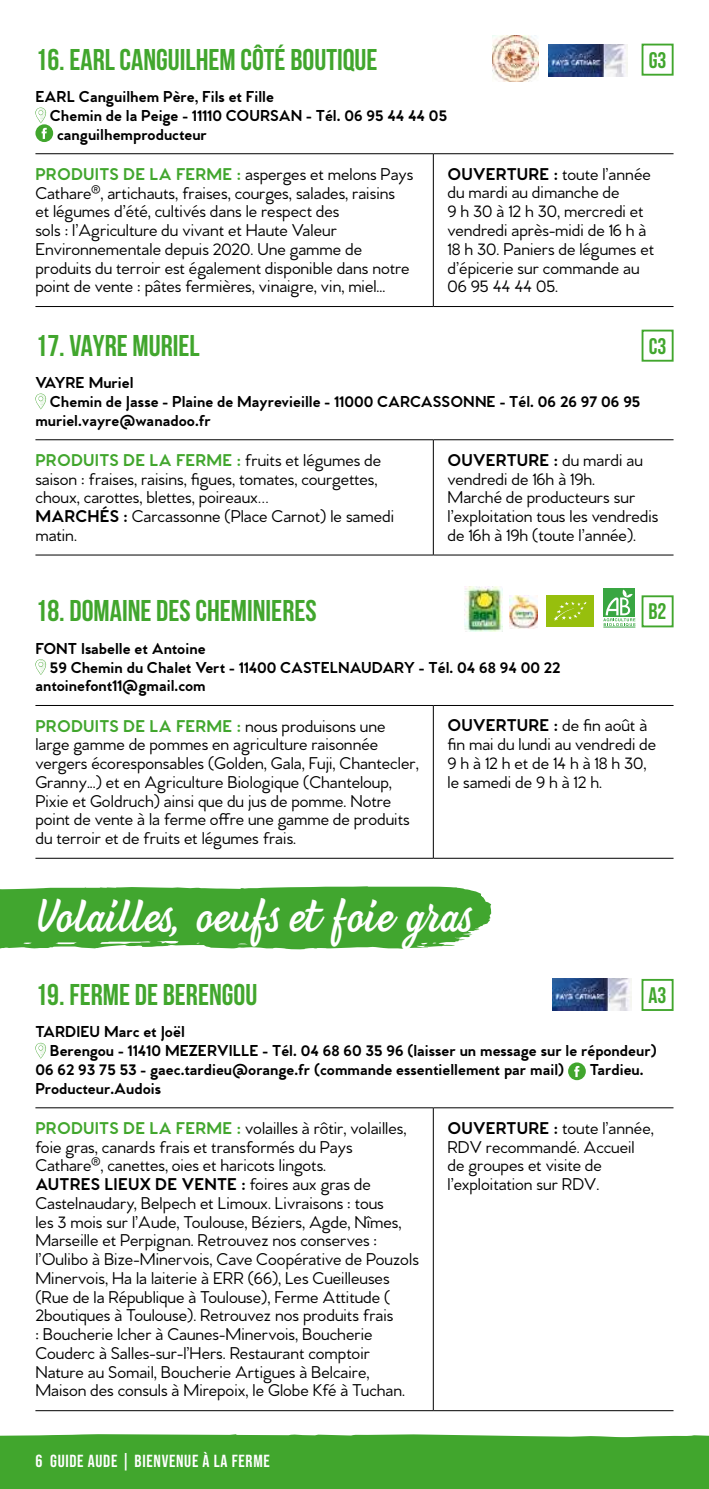
<style>
.page{position:relative;width:709px;height:1489px;background:#fff}
.page>*{position:absolute;margin:0;border:0;box-sizing:border-box;transform-origin:0 0}
.t1{font:43.75px "Beach Bar";color:#fff}
.t2{font:700 30px "Bebas Neue";color:#41a62d}
.t3{font:22.5px "Bebas Neue";color:#41a62d}
.t4{font:500 17.5px/18.8px "Venti CF";color:#000}
.t5{font:17.5px "Bebas Neue";letter-spacing:.04em;color:#fff}
.t6{font:700 16.25px "Venti CF";color:#000}
.s1{font-weight:700;color:#41a62d}
.s2{font-weight:700}
</style>
<div class="page">
<hr style="left:35px;top:439px;width:398px;height:1px;background:#000">
<hr style="left:433px;top:439px;width:240px;height:1px;background:#000">
<hr style="left:433px;top:440px;width:1px;height:114px;background:#000">
<hr style="left:35px;top:554px;width:398px;height:1px;background:#000">
<hr style="left:433px;top:554px;width:240px;height:1px;background:#000">
<svg style="left:35px;top:393px;width:11px;height:16px"></svg>
<div style="left:641px;top:329px;width:32px;height:32px;border:2px solid #41a62d"></div>
<hr style="left:35px;top:705px;width:398px;height:1px;background:#000">
<hr style="left:433px;top:705px;width:240px;height:1px;background:#000">
<hr style="left:433px;top:705px;width:1px;height:152px;background:#000">
<hr style="left:35px;top:857px;width:398px;height:1px;background:#000">
<hr style="left:433px;top:857px;width:240px;height:1px;background:#000">
<svg style="left:35px;top:659px;width:11px;height:16px"></svg>
<div style="left:641px;top:595px;width:32px;height:32px;border:2px solid #41a62d"></div>
<hr style="left:603px;top:626px;width:32px;height:1px;background:#39a642">
<div style="left:603px;top:588px;width:32px;height:29px;background:#39a642"></div>
<svg style="left:603px;top:589px;width:32px;height:37px"></svg>
<div style="left:546px;top:595px;width:48px;height:32px;background:#97bf0d"></div>
<svg style="left:554px;top:601px;width:33px;height:20px"></svg>
<img style="left:464px;top:586px;width:39px;height:45px">
<img style="left:509px;top:595px;width:28px;height:33px">
<div style="left:0;top:1434px;width:709px;height:54px;background:#41a62d"></div>
<svg style="left:0;top:886px;width:492px;height:63px;background:#51ad40"></svg>
<hr style="left:35px;top:1107px;width:398px;height:1px;background:#000">
<hr style="left:433px;top:1107px;width:240px;height:1px;background:#000">
<hr style="left:433px;top:1108px;width:1px;height:302px;background:#000">
<hr style="left:35px;top:1409px;width:398px;height:1px;background:#000">
<hr style="left:433px;top:1409px;width:240px;height:1px;background:#000">
<svg style="left:35px;top:1042px;width:11px;height:16px"></svg>
<svg style="left:568px;top:1062px;width:18px;height:18px"></svg>
<div style="left:641px;top:978px;width:32px;height:32px;border:2px solid #41a62d"></div>
<img style="left:552px;top:978px;width:79px;height:32px">
<hr style="left:35px;top:153px;width:398px;height:1px;background:#000">
<hr style="left:433px;top:153px;width:240px;height:1px;background:#000">
<hr style="left:433px;top:154px;width:1px;height:152px;background:#000">
<hr style="left:35px;top:306px;width:398px;height:1px;background:#000">
<hr style="left:433px;top:306px;width:240px;height:1px;background:#000">
<svg style="left:35px;top:107px;width:18px;height:35px"></svg>
<div style="left:641px;top:44px;width:32px;height:32px;border:2px solid #41a62d"></div>
<img style="left:548px;top:44px;width:80px;height:32px">
<img style="left:492px;top:35px;width:47px;height:47px">
<h2 class="t2" style="left:35px;top:43px;width:344px">16. EARL CANGUILHEM CÔTÉ BOUTIQUE</h2>
<p class="t6" style="left:35px;top:87px;width:240px">EARL Canguilhem Père, Fils et Fille</p>
<p class="t6" style="left:50px;top:105px;width:399px">Chemin de la Peige - 11110 COURSAN - Tél. 06 95 44 44 05</p>
<p class="t6" style="left:57px;top:124px;width:151px">canguilhemproducteur</p>
<p class="t4" style="left:35px;top:165px;width:379px"><span class="s1">PRODUITS DE LA FERME :</span> asperges et melons Pays Cathare®, artichauts, fraises, courges, salades, raisins<br>et légumes d’été, cultivés dans le respect des<br>sols : l’Agriculture du vivant et Haute Valeur Environnementale depuis 2020. Une gamme de produits du terroir est également disponible dans notre point de vente : pâtes fermières, vinaigre, vin, miel...</p>
<p class="t4" style="left:447px;top:165px;width:208px"><span class="s2">OUVERTURE :</span> toute l’année du mardi au dimanche de<br>9 h 30 à 12 h 30, mercredi et vendredi après-midi de 16 h à<br>18 h 30. Paniers de légumes et d’épicerie sur commande au<br>06 95 44 44 05.</p>
<p class="t3" style="left:648px;top:47px;width:19px">G3</p>
<h2 class="t2" style="left:35px;top:329px;width:166px">17. VAYRE MURIEL</h2>
<p class="t6" style="left:35px;top:373px;width:100px">VAYRE Muriel</p>
<p class="t6" style="left:50px;top:391px;width:592px">Chemin de Jasse - Plaine de Mayrevieille - 11000 CARCASSONNE - Tél. 06 26 97 06 95</p>
<p class="t6" style="left:35px;top:410px;width:177px">muriel.vayre@wanadoo.fr</p>
<p class="t4" style="left:35px;top:451px;width:360px"><span class="s1">PRODUITS DE LA FERME :</span> fruits et légumes de saison : fraises, raisins, figues, tomates, courgettes, choux, carottes, blettes, poireaux…<br><span class="s2">MARCHÉS :</span> Carcassonne (Place Carnot) le samedi matin.</p>
<p class="t4" style="left:447px;top:451px;width:212px"><span class="s2">OUVERTURE :</span> du mardi au vendredi de 16h à 19h.<br>Marché de producteurs sur l’exploitation tous les vendredis de 16h à 19h (toute l’année).</p>
<p class="t3" style="left:648px;top:333px;width:19px">C3</p>
<h2 class="t2" style="left:35px;top:594px;width:283px">18. DOMAINE DES CHEMINIERES</h2>
<p class="t6" style="left:35px;top:638px;width:172px">FONT Isabelle et Antoine</p>
<p class="t6" style="left:50px;top:657px;width:512px">59 Chemin du Chalet Vert - 11400 CASTELNAUDARY - Tél. 04 68 94 00 22</p>
<p class="t6" style="left:35px;top:676px;width:172px">antoinefont11@gmail.com</p>
<p class="t4" style="left:35px;top:716px;width:385px"><span class="s1">PRODUITS DE LA FERME :</span> nous produisons une large gamme de pommes en agriculture raisonnée vergers écoresponsables (Golden, Gala, Fuji, Chantecler, Granny...) et en Agriculture Biologique (Chanteloup, Pixie et Goldruch) ainsi que du jus de pomme. Notre point de vente à la ferme offre une gamme de produits du terroir et de fruits et légumes frais.</p>
<p class="t4" style="left:447px;top:716px;width:210px"><span class="s2">OUVERTURE :</span> de fin août à fin mai du lundi au vendredi de<br>9 h à 12 h et de 14 h à 18 h 30, le samedi de 9 h à 12 h.</p>
<p class="t3" style="left:648px;top:598px;width:20px">B2</p>
<h1 class="t1" style="left:36px;top:888px;width:434px">Volailles, oeufs et foie gras</h1>
<h2 class="t2" style="left:35px;top:978px;width:223px">19. FERME DE BERENGOU</h2>
<p class="t6" style="left:35px;top:1021px;width:151px">TARDIEU Marc et Joël</p>
<p class="t6" style="left:50px;top:1040px;width:608px">Berengou - 11410 MEZERVILLE - Tél. 04 68 60 35 96 (laisser un message sur le répondeur)</p>
<p class="t6" style="left:35px;top:1059px;width:530px">06 62 93 75 53 - gaec.tardieu@orange.fr (commande essentiellement par mail)</p>
<p class="t6" style="left:589px;top:1059px;width:55px">Tardieu.</p>
<p class="t6" style="left:35px;top:1078px;width:127px">Producteur.Audois</p>
<p class="t4" style="left:35px;top:1119px;width:385px"><span class="s1">PRODUITS DE LA FERME :</span> volailles à rôtir, volailles, foie gras, canards frais et transformés du Pays Cathare®, canettes, oies et haricots lingots.<br><span class="s2">AUTRES LIEUX DE VENTE :</span> foires aux gras de Castelnaudary, Belpech et Limoux. Livraisons : tous<br>les 3 mois sur l’Aude, Toulouse, Béziers, Agde, Nîmes, Marseille et Perpignan. Retrouvez nos conserves : l’Oulibo à Bize-Minervois, Cave Coopérative de Pouzols Minervois, Ha la laiterie à ERR (66), Les Cueilleuses (Rue de la République à Toulouse), Ferme Attitude ( 2boutiques à Toulouse). Retrouvez nos produits frais<br>: Boucherie Icher à Caunes-Minervois, Boucherie Couderc à Salles-sur-l’Hers. Restaurant comptoir Nature au Somail, Boucherie Artigues à Belcaire, Maison des consuls à Mirepoix, le Globe Kfé à Tuchan.</p>
<p class="t4" style="left:447px;top:1118px;width:208px"><span class="s2">OUVERTURE :</span> toute l’année,<br>RDV recommandé. Accueil de groupes et visite de l’exploitation sur RDV.</p>
<p class="t3" style="left:648px;top:982px;width:20px">A3</p>
<p class="t5" style="left:35px;top:1450px;width:236px">6 GUIDE AUDE | BIENVENUE À LA FERME</p>
</div>
